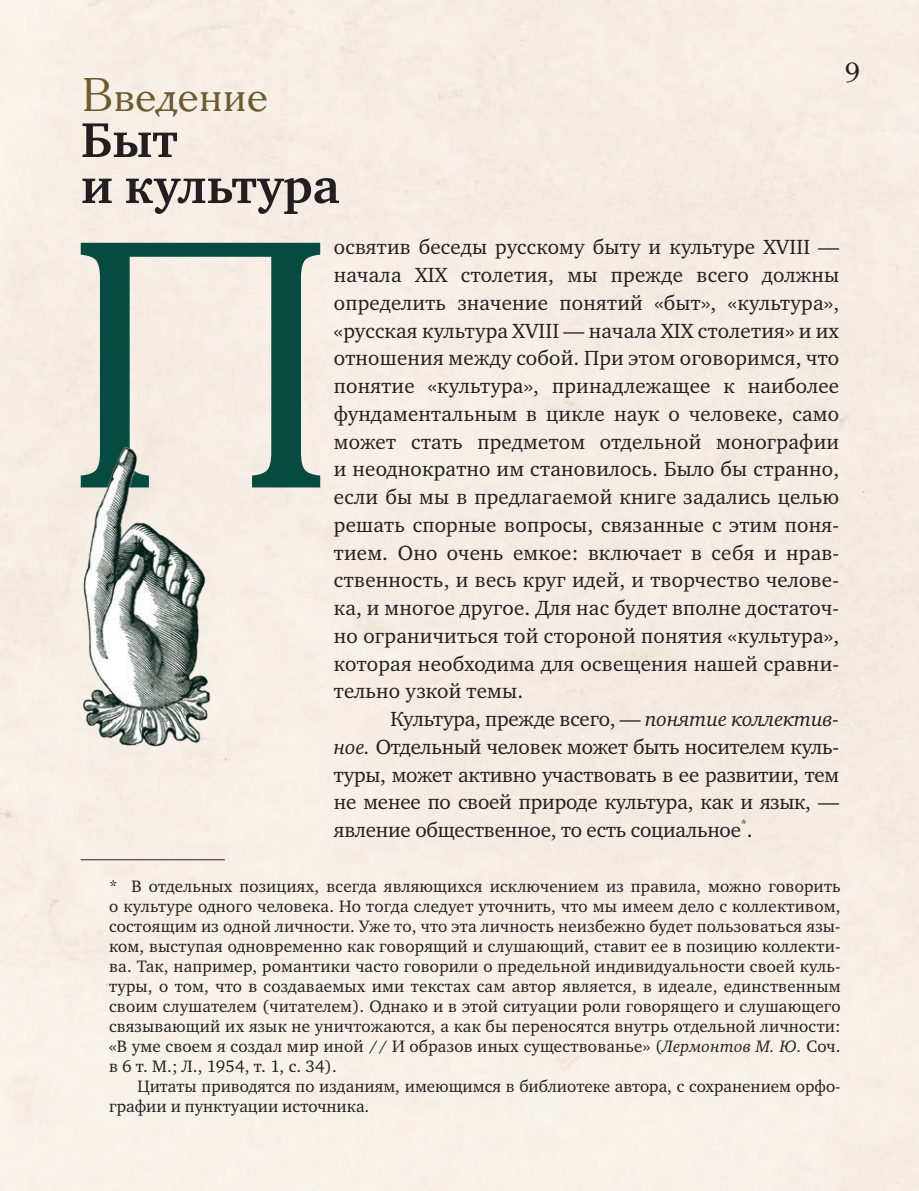
<style>
.page{position:relative;width:919px;height:1191px;background:#fff}
.page>*{position:absolute;margin:0;border:0;box-sizing:border-box;transform-origin:0 0}
.t1{font:700 50px/46px "Charter ITC";color:#231f20}
.t2{font:48px "DX Akademisch Historisch";color:#6e5a2e}
.t3{font:28px "DX Akademisch Historisch";color:#231f20}
.t4{font:21px "Charter ITC";letter-spacing:.01em;color:#231f20}
.t5{font:21px "Charter ITC";letter-spacing:-.01em;color:#231f20}
.t6{font:17px "Charter ITC";letter-spacing:.01em;color:#231f20}
.s1{font-style:italic}
</style>
<div class="page">
<hr style="left:81px;top:859px;width:144px;height:1px;background:#231f20">
<svg style="left:81px;top:243px;width:239px;height:244px;fill:#f5ede5"></svg>
<img style="left:81px;top:447px;width:131px;height:300px">
<p class="t2" style="left:81px;top:68px;width:189px">Введение</p>
<p class="t1" style="left:81px;top:117px;width:260px">Быт<br>и культура</p>
<p class="t3" style="left:844px;top:57px;width:18px">9</p>
<p class="t4" style="left:334px;top:234px;width:507px">освятив беседы русскому быту и культуре XVIII —</p>
<p class="t4" style="left:334px;top:262px;width:506px">начала XIX столетия, мы прежде всего должны</p>
<p class="t4" style="left:334px;top:289px;width:507px">определить значение понятий «быт», «культура»,</p>
<p class="t4" style="left:334px;top:317px;width:507px">«русская культура XVIII — начала XIX столетия» и их</p>
<p class="t4" style="left:334px;top:345px;width:506px">отношения между собой. При этом оговоримся, что</p>
<p class="t4" style="left:334px;top:373px;width:507px">понятие «культура», принадлежащее к наиболее</p>
<p class="t4" style="left:334px;top:400px;width:506px">фундаментальным в цикле наук о человеке, само</p>
<p class="t4" style="left:334px;top:428px;width:507px">может стать предметом отдельной монографии</p>
<p class="t4" style="left:334px;top:456px;width:507px">и неоднократно им становилось. Было бы странно,</p>
<p class="t4" style="left:334px;top:484px;width:506px">если бы мы в предлагаемой книге задались целью</p>
<p class="t4" style="left:334px;top:511px;width:506px">решать спорные вопросы, связанные с этим поня-</p>
<p class="t4" style="left:334px;top:539px;width:506px">тием. Оно очень емкое: включает в себя и нрав-</p>
<p class="t4" style="left:334px;top:567px;width:506px">ственность, и весь круг идей, и творчество челове-</p>
<p class="t4" style="left:334px;top:595px;width:506px">ка, и многое другое. Для нас будет вполне достаточ-</p>
<p class="t4" style="left:334px;top:622px;width:507px">но ограничиться той стороной понятия «культура»,</p>
<p class="t4" style="left:334px;top:650px;width:507px">которая необходима для освещения нашей сравни-</p>
<p class="t4" style="left:334px;top:678px;width:191px">тельно узкой темы.</p>
<p class="t5" style="left:390px;top:706px;width:450px">Культура, прежде всего, — <span class="s1">понятие коллектив-</span></p>
<p class="t5" style="left:334px;top:733px;width:506px"><span class="s1">ное.</span> Отдельный человек может быть носителем куль-</p>
<p class="t5" style="left:334px;top:761px;width:506px">туры, может активно участвовать в ее развитии, тем</p>
<p class="t5" style="left:334px;top:789px;width:506px">не менее по своей природе культура, как и язык, —</p>
<p class="t5" style="left:334px;top:817px;width:420px">явление общественное, то есть социальное<sup>*</sup>.</p>
<p class="t6" style="left:109px;top:875px;width:733px">* В отдельных позициях, всегда являющихся исключением из правила, можно говорить</p>
<p class="t6" style="left:109px;top:895px;width:733px">о культуре одного человека. Но тогда следует уточнить, что мы имеем дело с коллективом,</p>
<p class="t6" style="left:109px;top:915px;width:733px">состоящим из одной личности. Уже то, что эта личность неизбежно будет пользоваться язы-</p>
<p class="t6" style="left:109px;top:935px;width:733px">ком, выступая одновременно как говорящий и слушающий, ставит ее в позицию коллекти-</p>
<p class="t6" style="left:109px;top:955px;width:733px">ва. Так, например, романтики часто говорили о предельной индивидуальности своей куль-</p>
<p class="t6" style="left:109px;top:975px;width:733px">туры, о том, что в создаваемых ими текстах сам автор является, в идеале, единственным</p>
<p class="t6" style="left:109px;top:995px;width:733px">своим слушателем (читателем). Однако и в этой ситуации роли говорящего и слушающего</p>
<p class="t6" style="left:109px;top:1015px;width:733px">связывающий их язык не уничтожаются, а как бы переносятся внутрь отдельной личности:</p>
<p class="t6" style="left:109px;top:1035px;width:733px">«В уме своем я создал мир иной // И образов иных существованье» (<span class="s1">Лермонтов М. Ю.</span> Соч.</p>
<p class="t6" style="left:109px;top:1055px;width:229px">в 6 т. М.; Л., 1954, т. 1, с. 34).</p>
<p class="t6" style="left:137px;top:1075px;width:704px">Цитаты приводятся по изданиям, имеющимся в библиотеке автора, с сохранением орфо-</p>
<p class="t6" style="left:109px;top:1095px;width:262px">графии и пунктуации источника.</p>
</div>
